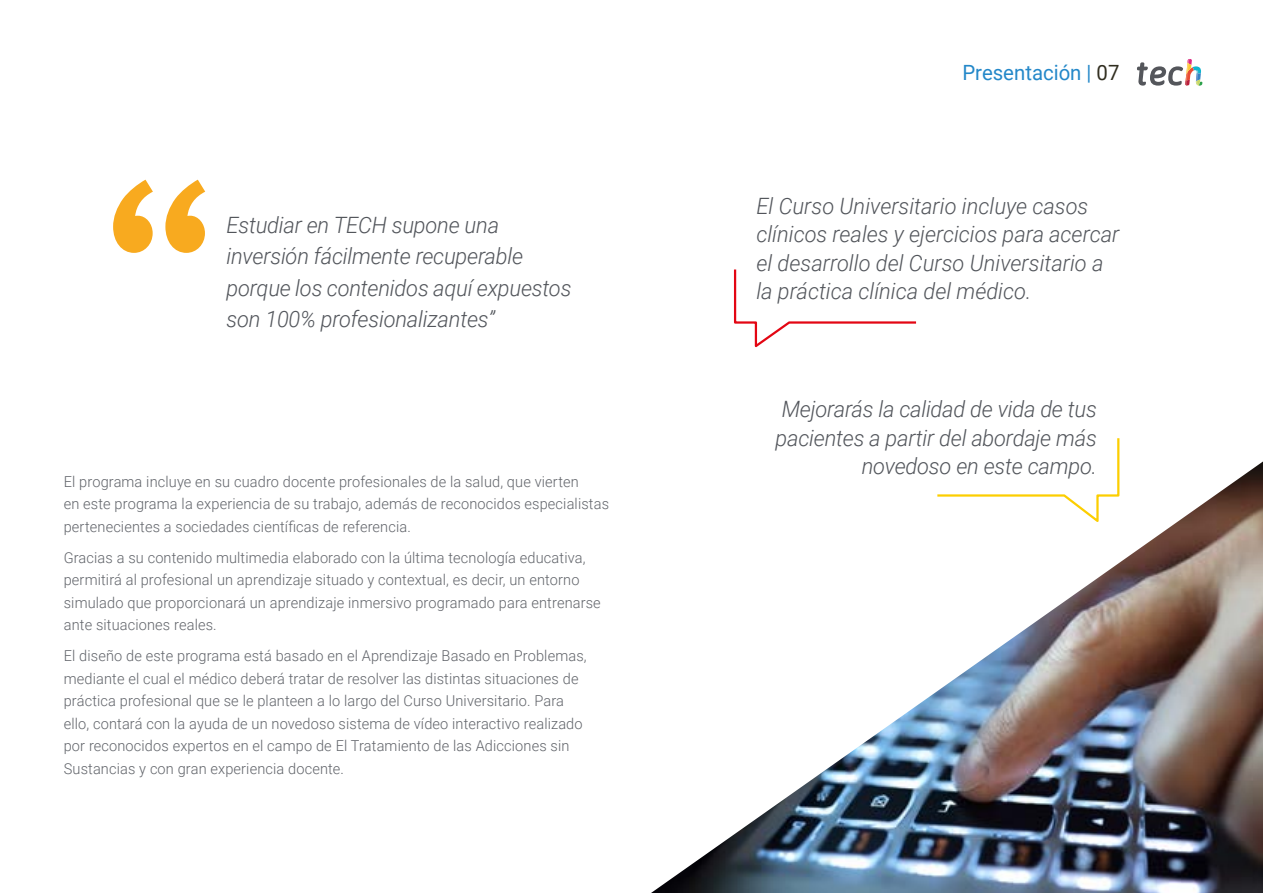
<style>
.page{position:relative;width:1263px;height:893px;background:#fff}
.page>*{position:absolute;margin:0;border:0;box-sizing:border-box;transform-origin:0 0}
.t1{font:italic 300 22.5px/28.5px "Roboto";letter-spacing:-.01em;color:#52555b}
.t2{font:21px "Roboto";color:#2488c9}
.t3{font:300 15px/22.5px "Roboto";letter-spacing:.01em;color:#61646a}
.s1{color:#312e20}
</style>
<div class="page">
<svg style="left:113px;top:180px;width:92px;height:73px"></svg>
<svg style="left:1117px;top:438px;width:3px;height:23px"></svg>
<svg style="left:734px;top:269px;width:183px;height:79px"></svg>
<svg style="left:1137px;top:59px;width:65px;height:27px"></svg>
<img style="left:651px;top:461px;width:612px;height:432px">
<h1 class="t1" style="left:226px;top:208px;width:346px;line-height:31.5px">Estudiar en TECH supone una inversión fácilmente recuperable porque los contenidos aquí expuestos son 100% profesionalizantes”</h1>
<p class="t3" style="left:64px;top:470px;width:547px">El programa incluye en su cuadro docente profesionales de la salud, que vierten<br>en este programa la experiencia de su trabajo, además de reconocidos especialistas pertenecientes a sociedades científicas de referencia.</p>
<p class="t3" style="left:64px;top:546px;width:538px">Gracias a su contenido multimedia elaborado con la última tecnología educativa, permitirá al profesional un aprendizaje situado y contextual, es decir, un entorno simulado que proporcionará un aprendizaje inmersivo programado para entrenarse ante situaciones reales.</p>
<p class="t3" style="left:64px;top:644px;width:524px">El diseño de este programa está basado en el Aprendizaje Basado en Problemas, mediante el cual el médico deberá tratar de resolver las distintas situaciones de práctica profesional que se le planteen a lo largo del Curso Universitario. Para ello, contará con la ayuda de un novedoso sistema de vídeo interactivo realizado por reconocidos expertos en el campo de El Tratamiento de las Adicciones sin Sustancias y con gran experiencia docente.</p>
<h2 class="t2" style="left:962px;top:57px;width:159px">Presentación | <span class="s1">07</span></h2>
<h1 class="t1" style="left:756px;top:191px;width:364px">El Curso Universitario incluye casos clínicos reales y ejercicios para acercar el desarrollo del Curso Universitario a la práctica clínica del médico.</h1>
<h1 class="t1" style="left:776px;top:394px;width:323px;text-align:right">Mejorarás la calidad de vida de tus pacientes a partir del abordaje más novedoso en este campo.</h1>
</div>
